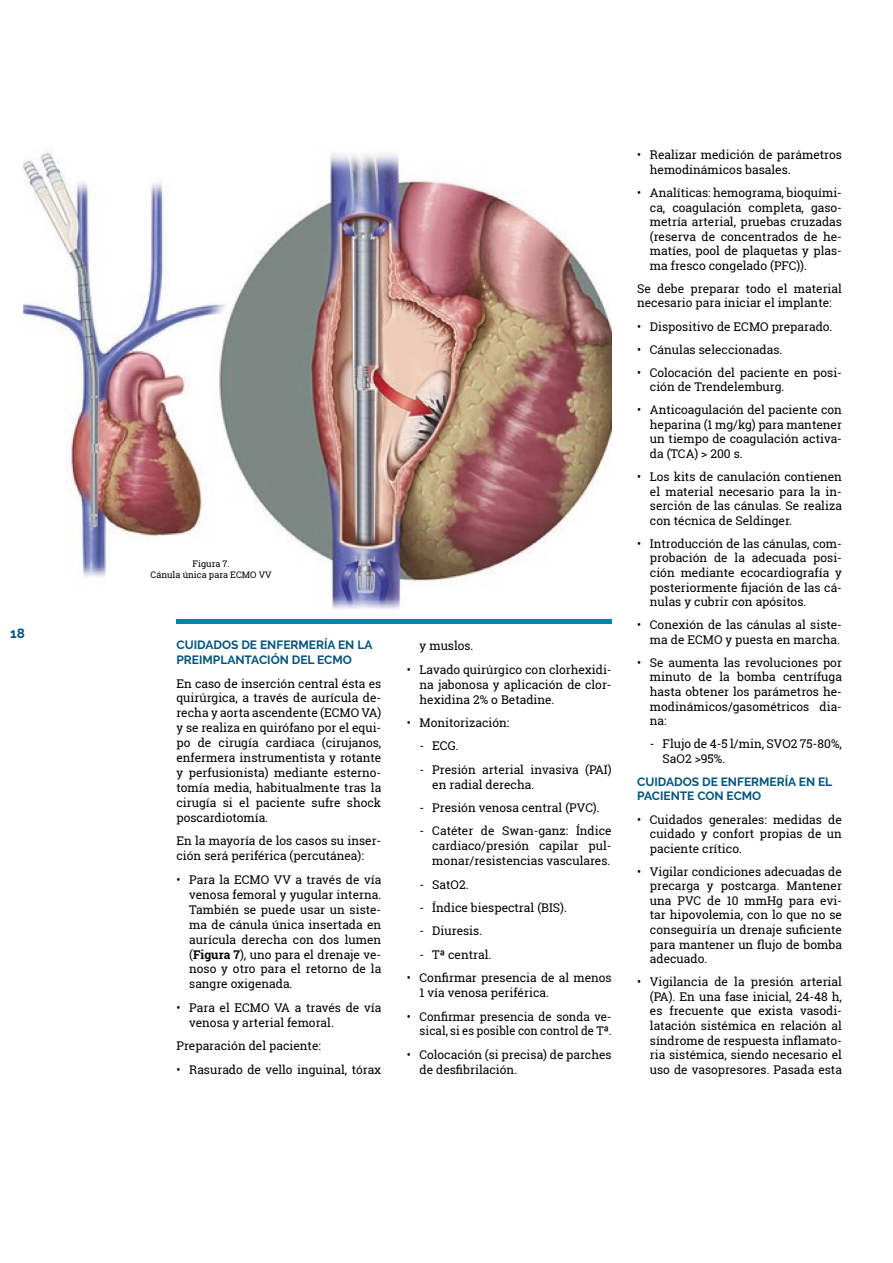
<style>
.page{position:relative;width:893px;height:1263px;background:#fff}
.page>*{position:absolute;margin:0;border:0;box-sizing:border-box;transform-origin:0 0}
.t1{font:700 13.5px "Raleway";color:#03547d}
.t2{font:12px/14.5px "Roboto Slab";color:#000;text-align:justify}
.t3{font:700 12px/15px "Raleway";color:#03547d}
.t4{font:9px/10.8px "Roboto Slab";color:#000;text-align:center}
.s1{font-weight:700}
</style>
<div class="page">
<hr style="left:176px;top:620px;width:436px;height:4px;background:#0085aa">
<img style="left:24px;top:152px;width:588px;height:458px">
<p class="t1" style="left:10px;top:625px;width:16px">18</p>
<p class="t4" style="left:151px;top:558px;width:123px">Figura 7.<br>Cánula única para ECMO VV</p>
<p class="t3" style="left:176px;top:637px;width:197px">CUIDADOS DE ENFERMERÍA EN LA<br>PREIMPLANTACIÓN DEL ECMO</p>
<p class="t2" style="left:176px;top:675px;width:206px;line-height:15px">En caso de inserción central ésta es quirúrgica, a través de aurícula de&shy;recha y aorta ascendente (ECMO VA) y se realiza en quirófano por el equi&shy;po de cirugía cardiaca (cirujanos, enfermera instrumentista y rotante y perfusionista) mediante esterno&shy;tomía media, habitualmente tras la cirugía si el paciente sufre shock poscardiotomía.</p>
<p class="t2" style="left:176px;top:833px;width:206px;line-height:15px">En la mayoría de los casos su inser&shy;ción será periférica (percutánea):</p>
<p class="t2" style="left:189px;top:872px;width:194px;line-height:15px;text-indent:-13px">• Para la ECMO VV a través de vía venosa femoral y yugular interna.<br>También se puede usar un siste&shy;ma de cánula única insertada en aurícula derecha con dos lumen (<span class="s1">Figura 7</span>), uno para el drenaje ve&shy;noso y otro para el retorno de la sangre oxigenada.</p>
<p class="t2" style="left:189px;top:1000px;width:194px;line-height:15px;text-indent:-13px">• Para el ECMO VA a través de vía venosa y arterial femoral.</p>
<p class="t2" style="left:176px;top:1038px;width:146px">Preparación del paciente:</p>
<p class="t2" style="left:176px;top:1062px;width:206px">• Rasurado de vello inguinal, tórax</p>
<p class="t2" style="left:420px;top:638px;width:55px">y muslos.</p>
<p class="t2" style="left:420px;top:662px;width:194px;text-indent:-13px">• Lavado quirúrgico con clorhexidi&shy;na jabonosa y aplicación de clor&shy;hexidina 2% o Betadine.</p>
<p class="t2" style="left:407px;top:715px;width:104px">• Monitorización:</p>
<p class="t2" style="left:420px;top:738px;width:41px">- ECG.</p>
<p class="t2" style="left:432px;top:762px;width:181px;text-indent:-13px">- Presión arterial invasiva (PAI) en radial derecha.</p>
<p class="t2" style="left:420px;top:800px;width:182px">- Presión venosa central (PVC).</p>
<p class="t2" style="left:432px;top:823px;width:181px;text-indent:-13px">- Catéter de Swan-ganz: Índice cardiaco/presión capilar pul&shy;monar/resistencias vasculares.</p>
<p class="t2" style="left:420px;top:877px;width:51px">- SatO2.</p>
<p class="t2" style="left:420px;top:900px;width:149px">- Índice biespectral (BIS).</p>
<p class="t2" style="left:420px;top:923px;width:64px">- Diuresis.</p>
<p class="t2" style="left:420px;top:947px;width:73px">- Tª central.</p>
<p class="t2" style="left:420px;top:970px;width:194px;text-indent:-13px">• Confirmar presencia de al menos<br>1 vía venosa periférica.</p>
<p class="t2" style="left:407px;top:1008px;width:206px;text-align:right">• Confirmar presencia de sonda ve&shy;sical, si es posible con control de Tª.</p>
<p class="t2" style="left:420px;top:1047px;width:194px;text-indent:-13px">• Colocación (si precisa) de parches de desfibrilación.</p>
<p class="t2" style="left:650px;top:147px;width:194px;text-indent:-13px">• Realizar medición de parámetros hemodinámicos basales.</p>
<p class="t2" style="left:650px;top:185px;width:194px;text-indent:-13px">• Analíticas: hemograma, bioquími&shy;ca, coagulación completa, gaso&shy;metría arterial, pruebas cruzadas (reserva de concentrados de he&shy;matíes, pool de plaquetas y plas&shy;ma fresco congelado (PFC)).</p>
<p class="t2" style="left:637px;top:281px;width:206px">Se debe preparar todo el material necesario para iniciar el implante:</p>
<p class="t2" style="left:637px;top:319px;width:197px">• Dispositivo de ECMO preparado.</p>
<p class="t2" style="left:637px;top:342px;width:147px">• Cánulas seleccionadas.</p>
<p class="t2" style="left:650px;top:365px;width:194px;text-indent:-13px">• Colocación del paciente en posi&shy;ción de Trendelemburg.</p>
<p class="t2" style="left:650px;top:402px;width:194px;text-indent:-13px">• Anticoagulación del paciente con heparina (1 mg/kg) para mantener un tiempo de coagulación activa&shy;da (TCA) &gt; 200 s.</p>
<p class="t2" style="left:650px;top:469px;width:194px;text-indent:-13px">• Los kits de canulación contienen el material necesario para la in&shy;serción de las cánulas. Se realiza con técnica de Seldinger.</p>
<p class="t2" style="left:650px;top:536px;width:194px;text-indent:-13px">• Introducción de las cánulas, com&shy;probación de la adecuada posi&shy;ción mediante ecocardiografía y posteriormente fijación de las cá&shy;nulas y cubrir con apósitos.</p>
<p class="t2" style="left:637px;top:617px;width:206px;text-align:right">• Conexión de las cánulas al siste&shy;ma de ECMO y puesta en marcha.</p>
<p class="t2" style="left:650px;top:655px;width:194px;text-indent:-13px">• Se aumenta las revoluciones por minuto de la bomba centrífuga hasta obtener los parámetros he&shy;modinámicos/gasométricos dia&shy;na:</p>
<p class="t2" style="left:663px;top:736px;width:181px;text-indent:-13px">- Flujo de 4-5 l/min, SVO2 75-80%,<br>SaO2 &gt;95%.</p>
<p class="t3" style="left:637px;top:774px;width:197px;line-height:14.5px">CUIDADOS DE ENFERMERÍA EN EL<br>PACIENTE CON ECMO</p>
<p class="t2" style="left:650px;top:812px;width:194px;text-indent:-13px">• Cuidados generales: medidas de cuidado y confort propias de un paciente crítico.</p>
<p class="t2" style="left:650px;top:864px;width:194px;text-indent:-13px">• Vigilar condiciones adecuadas de precarga y postcarga. Mantener una PVC de 10 mmHg para evi&shy;tar hipovolemia, con lo que no se conseguiría un drenaje suficiente para mantener un flujo de bomba adecuado.</p>
<p class="t2" style="left:650px;top:974px;width:194px;text-indent:-13px">• Vigilancia de la presión arterial (PA). En una fase inicial, 24-48 h, es frecuente que exista vasodi&shy;latación sistémica en relación al síndrome de respuesta inflamato&shy;ria sistémica, siendo necesario el uso de vasopresores. Pasada esta</p>
</div>
